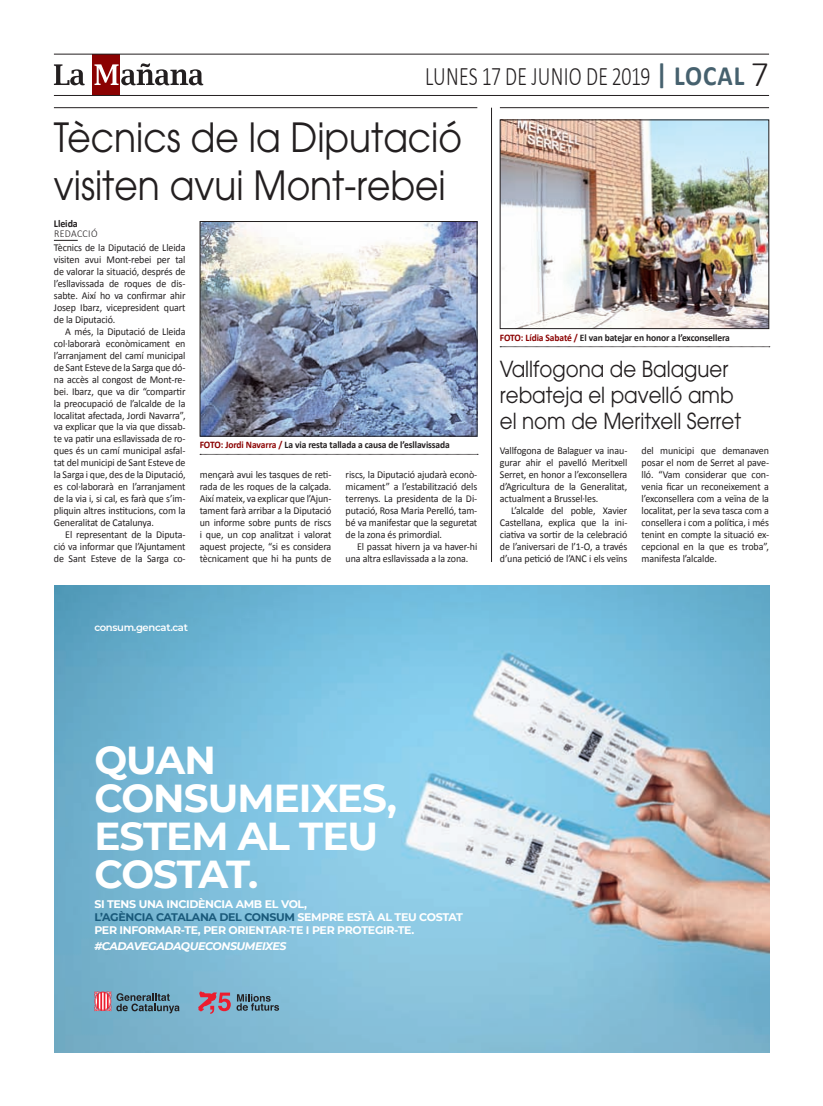
<style>
.page{position:relative;width:823px;height:1106px;background:#fff}
.page>*{position:absolute;margin:0;border:0;box-sizing:border-box;transform-origin:0 0}
.t1{font:40px/48px "Avant Garde";color:#231f20;scale:.9 1}
.t2{font:700 38.9px/38px "Montserrat";letter-spacing:-.025em;color:#fff}
.t3{font:300 26.8px "Calibri";letter-spacing:.015em;color:#231f20;scale:.74 1}
.t4{font:22px/26.4px "Avant Garde";color:#231f20;scale:.9 1}
.t5{font:700 11px/12.8px "Montserrat";letter-spacing:-.03em;color:#fff}
.t6{font:italic 700 11px "Montserrat";letter-spacing:-.035em;color:#fff}
.t7{font:10.5px/12px "Calibri";letter-spacing:-.01em;color:#231f20;text-align:justify;scale:.95 1}
.t8{font:300 10.5px/10px "Calibri";letter-spacing:.03em;color:#231f20;scale:.95 1}
.t9{font:700 10px "Calibri";letter-spacing:-.01em;color:#231f20;scale:.95 1}
.t10{font:600 10px "Montserrat";letter-spacing:-.03em;color:#fff}
.s1{font-weight:700;font-size:28px;color:#46616e}
.s2{font-size:36px}
.s3{font-weight:700}
.s4{color:#8b0202}
.s5{color:#1a5a7b}
</style>
<div class="page">
<div style="left:93px;top:54px;width:27px;height:41px;background:#8b0202"></div>
<svg style="left:94px;top:63px;width:109px;height:22px"></svg>
<svg style="left:54px;top:64px;width:31px;height:21px"></svg>
<hr style="left:54px;top:95px;width:714px;height:1px;background:#231f20">
<hr style="left:54px;top:54px;width:714px;height:1px;background:#231f20">
<hr style="left:499px;top:107px;width:269px;height:1px;background:#231f20">
<hr style="left:54px;top:107px;width:423px;height:1px;background:#231f20">
<svg style="left:500px;top:346px;width:269px;height:1px"></svg>
<img style="left:501px;top:122px;width:265px;height:205px">
<div style="left:499px;top:120px;width:269px;height:209px;border:1px solid #231f20"></div>
<hr style="left:490px;top:108px;width:1px;height:454px;background:#231f20">
<svg style="left:54px;top:240px;width:24px;height:1px"></svg>
<svg style="left:200px;top:454px;width:278px;height:1px"></svg>
<img style="left:202px;top:223px;width:273px;height:211px">
<div style="left:200px;top:221px;width:277px;height:215px;border:1px solid #231f20"></div>
<img style="left:55px;top:586px;width:714px;height:466px">
<svg style="left:94px;top:991px;width:85px;height:22px;background:#78879a"></svg>
<svg style="left:198px;top:991px;width:81px;height:23px;background:#86899f"></svg>
<p class="t3" style="left:425px;top:60px;width:466px">LUNES 17 DE JUNIO DE 2019 <span class="s1">| LOCAL</span> <span class="s2">7</span></p>
<p class="t1" style="left:54px;top:113px;width:455px">Tècnics de la Diputació visiten avui Mont-rebei</p>
<p class="t8" style="left:54px;top:218px;width:47px"><span class="s3">Lleida<br></span>REDACCIÓ</p>
<p class="t7" style="left:54px;top:242px;width:140px">Tècnics de la Diputació de Lleida</p>
<p class="t7" style="left:54px;top:254px;width:140px">visiten avui Mont-rebei per tal</p>
<p class="t7" style="left:54px;top:266px;width:140px">de valorar la situació, després de</p>
<p class="t7" style="left:54px;top:277px;width:140px">l’esllavissada de roques de dis-</p>
<p class="t7" style="left:54px;top:289px;width:140px">sabte. Així ho va confirmar ahir</p>
<p class="t7" style="left:54px;top:301px;width:140px">Josep Ibarz, vicepresident quart</p>
<p class="t7" style="left:54px;top:313px;width:66px">de la Diputació.</p>
<p class="t7" style="left:65px;top:325px;width:128px">A més, la Diputació de Lleida</p>
<p class="t7" style="left:54px;top:337px;width:140px">col·laborarà econòmicament en</p>
<p class="t7" style="left:54px;top:349px;width:140px">l’arranjament del camí municipal</p>
<p class="t7" style="left:54px;top:361px;width:140px">de Sant Esteve de la Sarga que dó-</p>
<p class="t7" style="left:54px;top:373px;width:140px">na accès al congost de Mont-re-</p>
<p class="t7" style="left:54px;top:385px;width:140px">bei. Ibarz, que va dir “compartir</p>
<p class="t7" style="left:54px;top:397px;width:140px">la preocupació de l’alcalde de la</p>
<p class="t7" style="left:54px;top:409px;width:140px">localitat afectada, Jordi Navarra”,</p>
<p class="t7" style="left:54px;top:421px;width:140px">va explicar que la via que dissab-</p>
<p class="t7" style="left:54px;top:433px;width:140px">te va patir una esllavissada de ro-</p>
<p class="t7" style="left:54px;top:445px;width:140px">ques és un camí municipal asfal-</p>
<p class="t7" style="left:54px;top:457px;width:140px">tat del municipi de Sant Esteve de</p>
<p class="t7" style="left:54px;top:469px;width:140px">la Sarga i que, des de la Diputació,</p>
<p class="t7" style="left:54px;top:481px;width:140px">es col·laborarà en l’arranjament</p>
<p class="t7" style="left:54px;top:493px;width:140px">de la via i, si cal, es farà que s’im-</p>
<p class="t7" style="left:54px;top:505px;width:140px">pliquin altres institucions, com la</p>
<p class="t7" style="left:54px;top:516px;width:107px">Generalitat de Catalunya.</p>
<p class="t7" style="left:65px;top:528px;width:128px">El representant de la Diputa-</p>
<p class="t7" style="left:54px;top:540px;width:140px">ció va informar que l’Ajuntament</p>
<p class="t7" style="left:54px;top:552px;width:140px">de Sant Esteve de la Sarga co-</p>
<p class="t9" style="left:200px;top:439px;width:265px"><span class="s4">FOTO: Jordi Navarra /</span> La via resta tallada a causa de l’esllavissada</p>
<p class="t7" style="left:200px;top:469px;width:140px">mençarà avui les tasques de reti&shy;rada de les roques de la calçada.<br>Així mateix, va explicar que l’Ajun&shy;tament farà arribar a la Diputació un informe sobre punts de riscs i que, un cop analitzat i valorat aquest projecte, “si es considera tècnicament que hi ha punts de</p>
<p class="t7" style="left:345px;top:469px;width:140px">riscs, la Diputació ajudarà econò-</p>
<p class="t7" style="left:345px;top:481px;width:140px">micament” a l’estabilització dels</p>
<p class="t7" style="left:345px;top:493px;width:140px">terrenys. La presidenta de la Di-</p>
<p class="t7" style="left:345px;top:505px;width:140px">putació, Rosa Maria Perelló, tam-</p>
<p class="t7" style="left:345px;top:516px;width:140px">bé va manifestar que la seguretat</p>
<p class="t7" style="left:345px;top:528px;width:103px">de la zona és primordial.</p>
<p class="t7" style="left:357px;top:540px;width:128px">El passat hivern ja va haver-hi</p>
<p class="t7" style="left:345px;top:552px;width:131px">una altra esllavissada a la zona.</p>
<p class="t9" style="left:499px;top:331px;width:243px"><span class="s4">FOTO: Lídia Sabaté /</span> El van batejar en honor a l’exconsellera</p>
<p class="t4" style="left:499px;top:355px;width:269px">Vallfogona de Balaguer rebateja el pavelló amb el nom de Meritxell Serret</p>
<p class="t7" style="left:499px;top:445px;width:136px">Vallfogona de Balaguer va inau-</p>
<p class="t7" style="left:499px;top:457px;width:136px">gurar ahir el pavelló Meritxell</p>
<p class="t7" style="left:499px;top:469px;width:136px">Serret, en honor a l’exconsellera</p>
<p class="t7" style="left:499px;top:481px;width:136px">d’Agricultura de la Generalitat,</p>
<p class="t7" style="left:499px;top:493px;width:105px">actualment a Brussel·les.</p>
<p class="t7" style="left:511px;top:505px;width:124px">L’alcalde del poble, Xavier</p>
<p class="t7" style="left:499px;top:516px;width:136px">Castellana, explica que la ini-</p>
<p class="t7" style="left:499px;top:528px;width:136px">ciativa va sortir de la celebració</p>
<p class="t7" style="left:499px;top:540px;width:136px">de l’aniversari de l’1-O, a través</p>
<p class="t7" style="left:499px;top:552px;width:135px">d’una petició de l’ANC i els veïns</p>
<p class="t7" style="left:641px;top:445px;width:136px">del municipi que demanaven posar el nom de Serret al pave&shy;lló. “Vam considerar que con&shy;venia ficar un reconeixement a l’exconsellera com a veïna de la localitat, per la seva tasca com a consellera i com a política, i més tenint en compte la situació ex&shy;cepcional en la que es troba”, manifesta l’alcalde.</p>
<p class="t10" style="left:94px;top:620px;width:95px">consum.gencat.cat</p>
<p class="t2" style="left:94px;top:739px;width:304px">QUAN<br>CONSUMEIXES,<br>ESTEM AL TEU<br>COSTAT.</p>
<p class="t5" style="left:94px;top:897px;width:370px">SI TENS UNA INCIDÈNCIA AMB EL VOL,<br><span class="s5">L’AGÈNCIA CATALANA DEL CONSUM</span> SEMPRE ESTÀ AL TEU COSTAT<br>PER INFORMAR-TE, PER ORIENTAR-TE I PER PROTEGIR-TE.</p>
<p class="t6" style="left:94px;top:938px;width:193px">#CADAVEGADAQUECONSUMEIXES</p>
</div>
